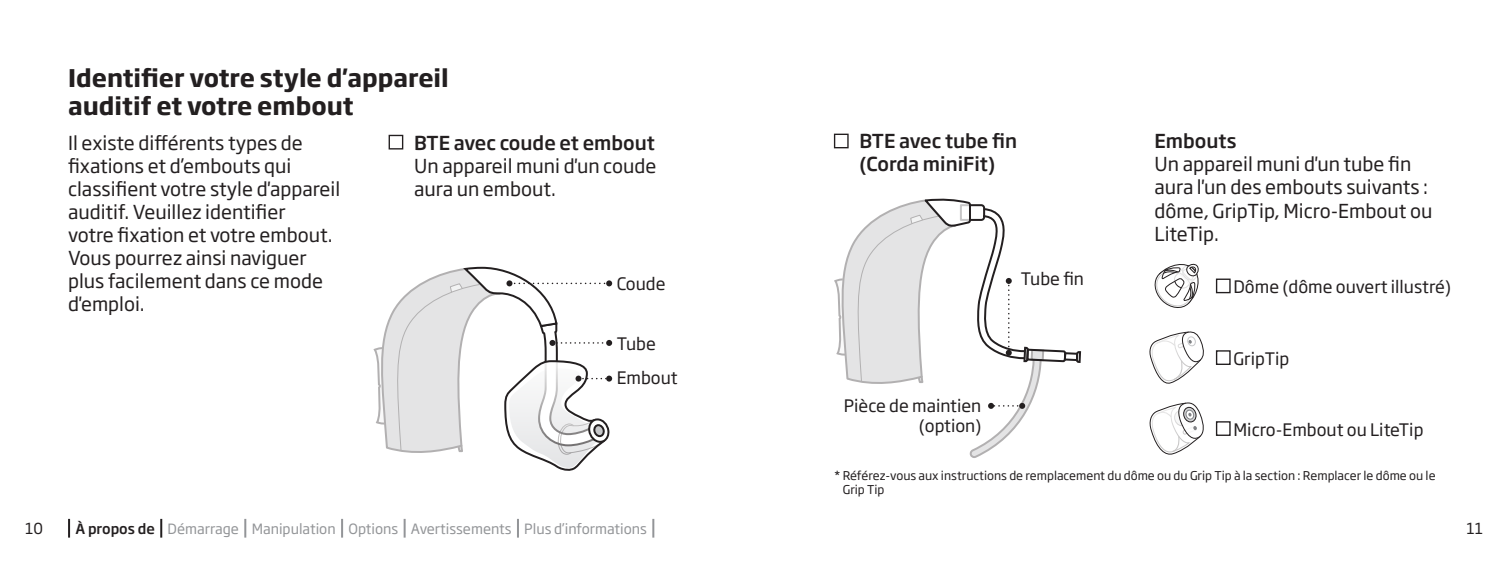
<style>
.page{position:relative;width:1509px;height:562px;background:#fff}
.page>*{position:absolute;margin:0;border:0;box-sizing:border-box;transform-origin:0 0}
.t1{font:700 24px/28px "Soho Gothic Pro";color:#231f20}
.t2{font:19px/23px "Soho Gothic Pro";color:#231f20}
.t3{font:500 19px/23px "Soho Gothic Pro";color:#231f20}
.t4{font:17px/20px "Soho Gothic Pro";color:#231f20;text-align:right}
.t5{font:15px "Soho Gothic Pro";color:#231f20}
.t6{font:14px "Soho Gothic Pro";color:#939598}
.t7{font:12px/14px "Soho Gothic Pro";color:#231f20}
.s1{font-weight:500;color:#231f20}
</style>
<div class="page">
<div style="left:1063px;top:352px;width:15px;height:9px;border:2px solid #231f20"></div>
<svg style="left:1074px;top:351px;width:6px;height:12px"></svg>
<svg style="left:834px;top:198px;width:233px;height:259px"></svg>
<svg style="left:1149px;top:402px;width:55px;height:53px"></svg>
<svg style="left:1149px;top:331px;width:55px;height:53px"></svg>
<svg style="left:373px;top:266px;width:239px;height:205px"></svg>
<svg style="left:1154px;top:263px;width:45px;height:45px"></svg>
<svg style="left:68px;top:518px;width:2px;height:19px"></svg>
<svg style="left:160px;top:518px;width:2px;height:19px"></svg>
<svg style="left:244px;top:518px;width:2px;height:19px"></svg>
<svg style="left:341px;top:518px;width:2px;height:19px"></svg>
<svg style="left:403px;top:518px;width:2px;height:19px"></svg>
<svg style="left:517px;top:518px;width:2px;height:19px"></svg>
<svg style="left:652px;top:518px;width:2px;height:19px"></svg>
<div style="left:388px;top:135px;width:15px;height:14px;border:1px solid #231f20"></div>
<div style="left:833px;top:133px;width:15px;height:15px;border:1px solid #231f20"></div>
<div style="left:1215px;top:421px;width:15px;height:14px;border:1px solid #231f20"></div>
<div style="left:1215px;top:278px;width:15px;height:15px;border:1px solid #231f20"></div>
<div style="left:1215px;top:350px;width:15px;height:15px;border:1px solid #231f20"></div>
<p class="t1" style="left:68px;top:62px;width:382px">Identifier votre style d'appareil auditif et votre embout</p>
<p class="t2" style="left:68px;top:130px;width:274px">Il existe différents types de fixations et d’embouts qui classifient votre style d'appareil auditif. Veuillez identifier<br>votre fixation et votre embout.<br>Vous pourrez ainsi naviguer plus facilement dans ce mode d'emploi.</p>
<p class="t3" style="left:414px;top:130px;width:242px">BTE avec coude et embout</p>
<p class="t2" style="left:414px;top:153px;width:244px">Un appareil muni d'un coude aura un embout.</p>
<p class="t4" style="left:616px;top:272px;width:50px">Coude</p>
<p class="t4" style="left:616px;top:332px;width:41px">Tube</p>
<p class="t4" style="left:616px;top:367px;width:63px">Embout</p>
<p class="t3" style="left:859px;top:128px;width:159px">BTE avec tube fin (Corda miniFit)</p>
<p class="t3" style="left:1154px;top:128px;width:83px">Embouts</p>
<p class="t2" style="left:1154px;top:152px;width:279px">Un appareil muni d'un tube fin aura l'un des embouts suivants : dôme, GripTip, Micro-Embout ou<br>LiteTip.</p>
<p class="t4" style="left:1020px;top:267px;width:65px">Tube fin</p>
<p class="t4" style="left:843px;top:394px;width:139px">Pièce de maintien (option)</p>
<p class="t4" style="left:1233px;top:276px;width:219px">Dôme (dôme ouvert illustré)</p>
<p class="t4" style="left:1233px;top:347px;width:57px">GripTip</p>
<p class="t4" style="left:1233px;top:418px;width:191px">Micro-Embout ou LiteTip</p>
<p class="t7" style="left:842px;top:467px;width:594px;text-indent:-9px">* Référez-vous aux instructions de remplacement du dôme ou du Grip Tip à la section : Remplacer le dôme ou le<br>Grip Tip</p>
<p class="t5" style="left:25px;top:516px;width:19px">10</p>
<p class="t6" style="left:75px;top:517px;width:573px"><span class="s1">À propos de</span> Démarrage Manipulation Options Avertissements Plus d’informations</p>
<p class="t5" style="left:1466px;top:516px;width:18px">11</p>
</div>
